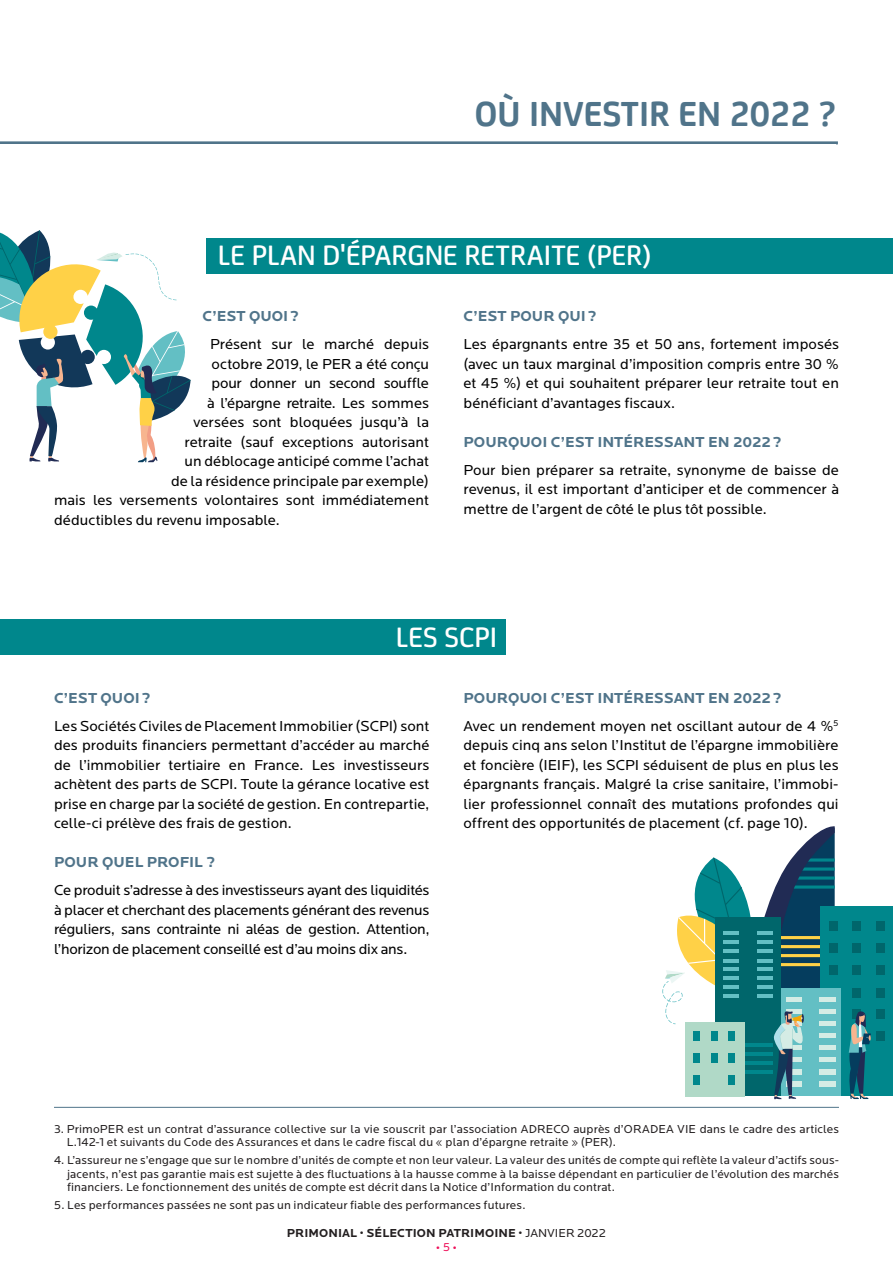
<style>
.page{position:relative;width:893px;height:1263px;background:#fff}
.page>*{position:absolute;margin:0;border:0;box-sizing:border-box;transform-origin:0 0}
.Titre_principal{font:700 37.5px "FS Joey";color:#50748a}
.t1{font:500 30px "FS Joey";color:#fff}
.t2{font:15px/19.5px "Locator";color:#000001;text-align:justify}
.t3{font:700 15px "Locator";color:#50748a}
.t4{font:12px/13.5px "Locator";letter-spacing:.015em;color:#231f20}
.t5{font:700 12px "Locator";letter-spacing:.005em;color:#231f20}
.t6{font:12px "Locator";color:#ee1059}
.s1{font-weight:300}
.s2{font-weight:400}
</style>
<div class="page">
<div style="left:0;top:619px;width:505px;height:36px;background:#00878c"></div>
<div style="left:206px;top:238px;width:687px;height:36px;background:#00878c"></div>
<hr style="left:0;top:141px;width:838px;height:3px;background:#50748a">
<svg style="left:0;top:230px;width:191px;height:232px"></svg>
<hr style="left:54px;top:1107px;width:785px;height:1px;background:#50748a">
<svg style="left:662px;top:826px;width:231px;height:273px"></svg>
<p class="Titre_principal" style="left:474px;top:85px;width:363px">OÙ INVESTIR EN 2022 ?</p>
<p class="t1" style="left:218px;top:233px;width:435px">LE PLAN D'ÉPARGNE RETRAITE (PER)</p>
<p class="t3" style="left:202px;top:307px;width:98px">C’EST QUOI?</p>
<p class="t2" style="left:210px;top:335px;width:220px">Présent sur le marché depuis</p>
<p class="t2" style="left:212px;top:354px;width:219px">octobre 2019, le PER a été conçu</p>
<p class="t2" style="left:212px;top:374px;width:219px">pour donner un second souffle</p>
<p class="t2" style="left:207px;top:393px;width:224px">à l’épargne retraite. Les sommes</p>
<p class="t2" style="left:194px;top:413px;width:237px">versées sont bloquées jusqu’à la</p>
<p class="t2" style="left:184px;top:432px;width:246px">retraite (sauf exceptions autorisant</p>
<p class="t2" style="left:184px;top:452px;width:246px">un déblocage anticipé comme l’achat</p>
<p class="t2" style="left:171px;top:471px;width:259px">de la résidence principale par exemple)</p>
<p class="t2" style="left:54px;top:491px;width:377px">mais les versements volontaires sont immédiatement</p>
<p class="t2" style="left:54px;top:510px;width:227px">déductibles du revenu imposable.</p>
<p class="t3" style="left:463px;top:307px;width:135px">C’EST POUR QUI?</p>
<p class="t2" style="left:463px;top:335px;width:377px">Les épargnants entre 35 et 50 ans, fortement imposés (avec un taux marginal d’imposition compris entre 30 % et 45 %) et qui souhaitent préparer leur retraite tout en bénéficiant d’avantages fiscaux.</p>
<p class="t3" style="left:463px;top:433px;width:320px">POURQUOI C’EST INTÉRESSANT EN 2022?</p>
<p class="t2" style="left:463px;top:460px;width:377px">Pour bien préparer sa retraite, synonyme de baisse de revenus, il est important d’anticiper et de commencer à mettre de l’argent de côté le plus tôt possible.</p>
<p class="t1" style="left:396px;top:615px;width:103px">LES SCPI</p>
<p class="t3" style="left:54px;top:689px;width:98px">C’EST QUOI?</p>
<p class="t2" style="left:54px;top:716px;width:377px">Les Sociétés Civiles de Placement Immobilier (SCPI) sont des produits financiers permettant d’accéder au marché de l’immobilier tertiaire en France. Les investisseurs achètent des parts de SCPI. Toute la gérance locative est prise en charge par la société de gestion. En contrepartie, celle-ci prélève des frais de gestion.</p>
<p class="t3" style="left:54px;top:854px;width:163px">POUR QUEL PROFIL ?</p>
<p class="t2" style="left:54px;top:881px;width:377px">Ce produit s’adresse à des investisseurs ayant des liquidités à placer et cherchant des placements générant des revenus réguliers, sans contrainte ni aléas de gestion. Attention, l’horizon de placement conseillé est d’au moins dix ans.</p>
<p class="t3" style="left:463px;top:689px;width:320px">POURQUOI C’EST INTÉRESSANT EN 2022?</p>
<p class="t2" style="left:463px;top:716px;width:377px">Avec un rendement moyen net oscillant autour de 4 %<sup>5 </sup>depuis cinq ans selon l’Institut de l’épargne immobilière et foncière (IEIF), les SCPI séduisent de plus en plus les épargnants français. Malgré la crise sanitaire, l’immobi&shy;lier professionnel connaît des mutations profondes qui offrent des opportunités de placement (cf. page 10).</p>
<p class="t4" style="left:67px;top:1122px;width:774px;text-indent:-13px">3. PrimoPER est un contrat d’assurance collective sur la vie souscrit par l’association ADRECO auprès d’ORADEA VIE dans le cadre des articles<br>L.142-1 et suivants du Code des Assurances et dans le cadre fiscal du « plan d’épargne retraite » (PER).</p>
<p class="t4" style="left:67px;top:1154px;width:773px;text-align:justify;text-indent:-13px">4. L’assureur ne s’engage que sur le nombre d’unités de compte et non leur valeur. La valeur des unités de compte qui reflète la valeur d’actifs sous&shy;jacents, n’est pas garantie mais est sujette à des fluctuations à la hausse comme à la baisse dépendant en particulier de l’évolution des marchés financiers. Le fonctionnement des unités de compte est décrit dans la Notice d’Information du contrat.</p>
<p class="t4" style="left:54px;top:1198px;width:473px">5. Les performances passées ne sont pas un indicateur fiable des performances futures.</p>
<p class="t5" style="left:287px;top:1226px;width:321px">PRIMONIAL <span class="s1">•</span> SÉLECTION PATRIMOINE <span class="s1">•</span> <span class="s2">JANVIER 2022</span></p>
<p class="t6" style="left:436px;top:1240px;width:22px">• 5 <span class="s1">•</span></p>
</div>
